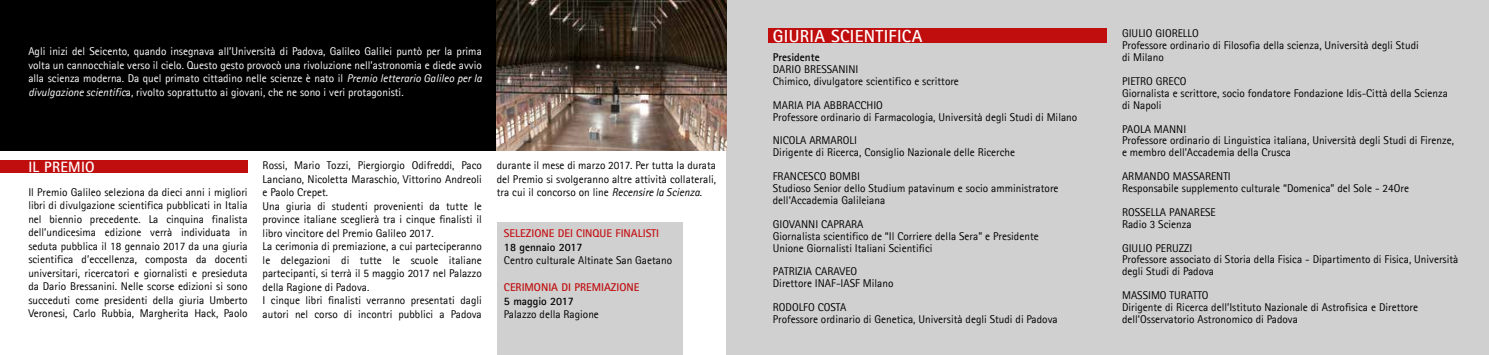
<style>
.page{position:relative;width:1489px;height:355px;background:#fff}
.page>*{position:absolute;margin:0;border:0;box-sizing:border-box;transform-origin:0 0}
.t1{font:700 17.5px "Agfa Rotis Sans Serif";letter-spacing:.02em;color:#fff}
.t2{font:700 15px "Agfa Rotis Sans Serif";letter-spacing:.02em;color:#fff}
.t3{font:11.25px/13.5px "Agfa Rotis Sans Serif";color:#000}
.t4{font:11.25px/13.5px "Agfa Rotis Sans Serif";color:#fff;text-align:justify}
.t5{font:700 11.25px "Agfa Rotis Sans Serif";color:#000}
.t6{font:700 11.25px "Agfa Rotis Sans Serif";color:#c51315}
.t7{font:700 11.25px "Agfa Rotis Sans Serif";color:#c00d0e}
.s1{font-style:italic}
</style>
<div class="page">
<div style="left:0;top:0;width:574px;height:151px;background:#000"></div>
<div style="left:0;top:160px;width:247px;height:13px;background:#c00d0e"></div>
<div style="left:726px;top:0;width:762px;height:354px;background:#d0d0d0"></div>
<div style="left:497px;top:222px;width:185px;height:132px;background:#d0d0d0"></div>
<div style="left:768px;top:29px;width:338px;height:14px;background:#c00d0e"></div>
<img style="left:497px;top:0;width:229px;height:151px">
<p class="t4" style="left:28px;top:45px;width:455px">Agli inizi del Seicento, quando insegnava all’Università di Padova, Galileo Galilei puntò per la prima volta un cannocchiale verso il cielo. Questo gesto provocò una rivoluzione nell’astronomia e diede avvio alla scienza moderna. Da quel primato cittadino nelle scienze è nato il <span class="s1">Premio letterario Galileo per la divulgazione scientific</span>a, rivolto soprattutto ai giovani, che ne sono i veri protagonisti.</p>
<h2 class="t2" style="left:28px;top:157px;width:68px">IL PREMIO</h2>
<p class="t3" style="left:28px;top:185px;width:221px;text-align:justify">Il Premio Galileo seleziona da dieci anni i migliori libri di divulgazione scientifica pubblicati in Italia nel biennio precedente. La cinquina finalista dell’undicesima edizione verrà individuata in seduta pubblica il 18 gennaio 2017 da una giuria scientifica d’eccellenza, composta da docenti universitari, ricercatori e giornalisti e presieduta da Dario Bressanini. Nelle scorse edizioni si sono succeduti come presidenti della giuria Umberto Veronesi, Carlo Rubbia, Margherita Hack, Paolo</p>
<p class="t3" style="left:262px;top:158px;width:221px">Rossi, Mario Tozzi, Piergiorgio Odifreddi, Paco Lanciano, Nicoletta Maraschio, Vittorino Andreoli e Paolo Crepet.<br>Una giuria di studenti provenienti da tutte le province italiane sceglierà tra i cinque finalisti il libro vincitore del Premio Galileo 2017.<br>La cerimonia di premiazione, a cui parteciperanno le delegazioni di tutte le scuole italiane partecipanti, si terrà il 5 maggio 2017 nel Palazzo della Ragione di Padova.<br>I cinque libri finalisti verranno presentati dagli autori nel corso di incontri pubblici a Padova</p>
<p class="t3" style="left:497px;top:158px;width:221px;text-align:justify">durante il mese di marzo 2017. Per tutta la durata del Premio si svolgeranno altre attività collaterali, tra cui il concorso on line <span class="s1">Recensire la Scienza</span>.</p>
<p class="t6" style="left:504px;top:226px;width:157px">SELEZIONE DEI CINQUE FINALISTI</p>
<p class="t5" style="left:504px;top:239px;width:80px">18 gennaio 2017</p>
<p class="t3" style="left:504px;top:253px;width:170px">Centro culturale Altinate San Gaetano</p>
<p class="t7" style="left:504px;top:280px;width:137px">CERIMONIA DI PREMIAZIONE</p>
<p class="t5" style="left:504px;top:293px;width:71px">5 maggio 2017</p>
<p class="t3" style="left:504px;top:307px;width:96px">Palazzo della Ragione</p>
<h1 class="t1" style="left:772px;top:24px;width:151px">GIURIA SCIENTIFICA</h1>
<p class="t5" style="left:772px;top:50px;width:48px">Presidente</p>
<p class="t3" style="left:772px;top:63px;width:187px;line-height:11.9px">DARIO BRESSANINI<br>Chimico, divulgatore scientifico e scrittore</p>
<p class="t3" style="left:772px;top:99px;width:306px;line-height:11.9px">MARIA PIA ABBRACCHIO<br>Professore ordinario di Farmacologia, Università degli Studi di Milano</p>
<p class="t3" style="left:772px;top:134px;width:244px;line-height:11.9px">NICOLA ARMAROLI<br>Dirigente di Ricerca, Consiglio Nazionale delle Ricerche</p>
<p class="t3" style="left:772px;top:170px;width:287px;line-height:11.9px">FRANCESCO BOMBI<br>Studioso Senior dello Studium patavinum e socio amministratore dell’Accademia Galileiana</p>
<p class="t3" style="left:772px;top:217px;width:267px;line-height:11.9px">GIOVANNI CAPRARA<br>Giornalista scientifico de “Il Corriere della Sera” e Presidente<br>Unione Giornalisti Italiani Scientifici</p>
<p class="t3" style="left:772px;top:265px;width:122px;line-height:11.9px">PATRIZIA CARAVEO<br>Direttore INAF-IASF Milano</p>
<p class="t3" style="left:772px;top:301px;width:286px;line-height:11.9px">RODOLFO COSTA<br>Professore ordinario di Genetica, Università degli Studi di Padova</p>
<p class="t3" style="left:1121px;top:27px;width:298px;line-height:11.9px">GIULIO GIORELLO<br>Professore ordinario di Filosofia della scienza, Università degli Studi di Milano</p>
<p class="t3" style="left:1121px;top:75px;width:327px;line-height:11.9px">PIETRO GRECO<br>Giornalista e scrittore, socio fondatore Fondazione Idis-Città della Scienza di Napoli</p>
<p class="t3" style="left:1121px;top:123px;width:333px;line-height:11.9px">PAOLA MANNI<br>Professore ordinario di Linguistica italiana, Università degli Studi di Firenze, e membro dell’Accademia della Crusca</p>
<p class="t3" style="left:1121px;top:170px;width:288px;line-height:11.9px">ARMANDO MASSARENTI<br>Responsabile supplemento culturale “Domenica” del Sole - 24Ore</p>
<p class="t3" style="left:1121px;top:206px;width:95px;line-height:11.9px">ROSSELLA PANARESE<br>Radio 3 Scienza</p>
<p class="t3" style="left:1121px;top:241px;width:338px;line-height:11.9px">GIULIO PERUZZI<br>Professore associato di Storia della Fisica - Dipartimento di Fisica, Università degli Studi di Padova</p>
<p class="t3" style="left:1121px;top:289px;width:297px;line-height:11.9px">MASSIMO TURATTO<br>Dirigente di Ricerca dell’Istituto Nazionale di Astrofisica e Direttore dell’Osservatorio Astronomico di Padova</p>
</div>
